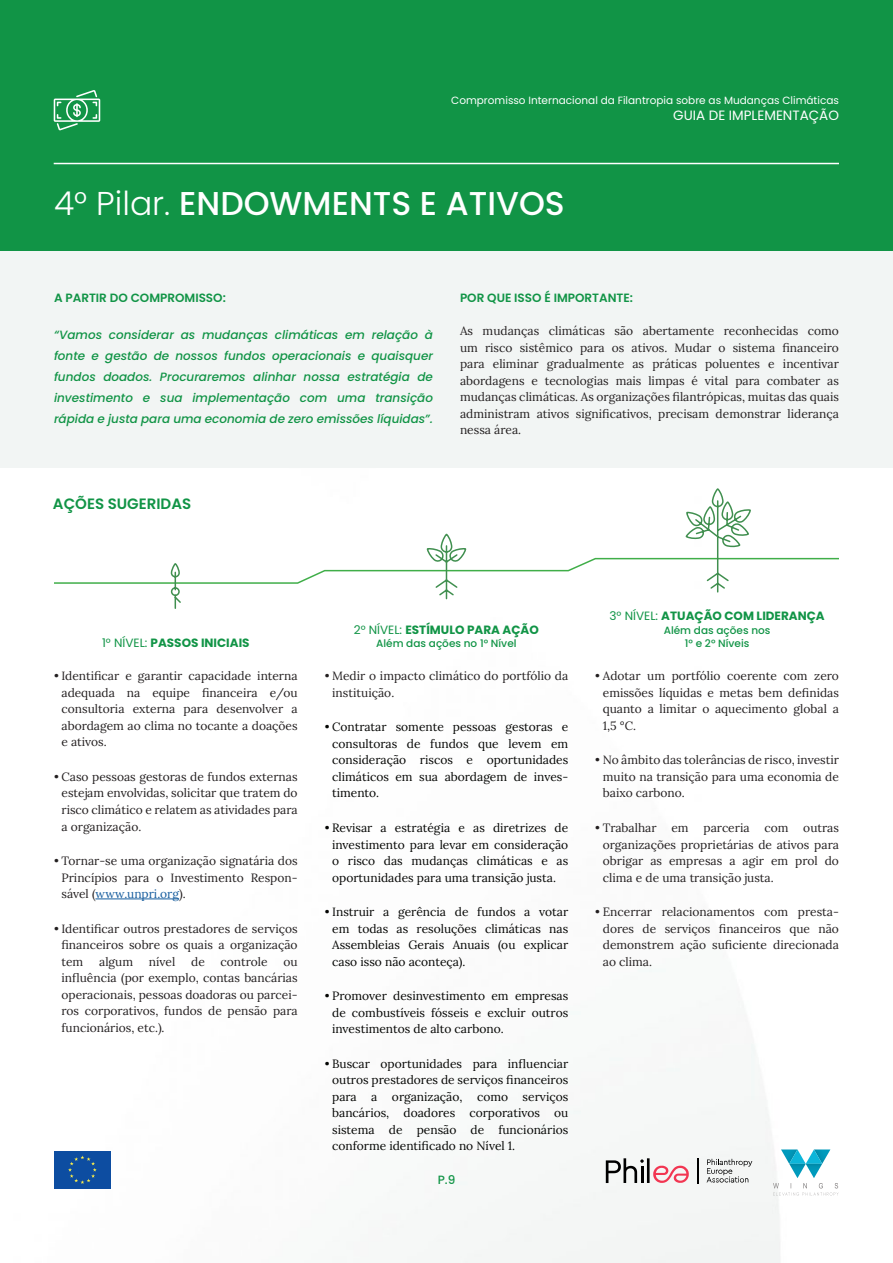
<style>
.page{position:relative;width:893px;height:1263px;background:#fff}
.page>*{position:absolute;margin:0;border:0;box-sizing:border-box;transform-origin:0 0}
.t1{font:500 33px "Poppins";color:#fff}
.t2{font:600 15px "Poppins";color:#119446}
.t3{font:13.5px "Poppins";color:#fff}
.t4{font:12px/16.5px "Lora";color:#231f20;text-align:justify}
.t5{font:12px/16.5px "Lora";color:#040503;text-align:justify}
.t6{font:italic 500 12px/21px "Poppins";color:#119446;text-align:justify}
.t7{font:700 12px "Poppins";color:#119446}
.t8{font:600 12px "Poppins";color:#119446}
.t9{font:500 12px "Poppins";color:#119446}
.t10{font:10.5px "Poppins";color:#fff}
.t11{font:500 10.5px "Poppins";color:#119446}
.s1{font-weight:300}
.s2{font-weight:400}
.s3{color:#175d9e}
</style>
<div class="page">
<img style="left:95px;top:898px;width:744px;height:365px">
<div style="left:0;top:0;width:893px;height:255px;background:#119446"></div>
<div style="left:0;top:251px;width:893px;height:217px;background:#f2f5f4"></div>
<hr style="left:95px;top:898px;width:84px;height:1px;background:#175d9e">
<svg style="left:54px;top:90px;width:46px;height:40px"></svg>
<hr style="left:54px;top:163px;width:785px;height:1px;background:#fff">
<div style="left:53px;top:1150px;width:59px;height:40px;background:#fff"></div>
<div style="left:54px;top:1151px;width:57px;height:38px;background:#0d4da1"></div>
<svg style="left:68px;top:1155px;width:29px;height:29px"></svg>
<svg style="left:707px;top:1159px;width:45px;height:23px"></svg>
<svg style="left:697px;top:1158px;width:1px;height:25px"></svg>
<svg style="left:606px;top:1158px;width:83px;height:25px"></svg>
<img style="left:773px;top:1183px;width:65px;height:5px">
<img style="left:785px;top:1192px;width:53px;height:4px">
<svg style="left:781px;top:1149px;width:49px;height:29px"></svg>
<svg style="left:54px;top:488px;width:785px;height:121px"></svg>
<p class="t10" style="left:451px;top:94px;width:389px">Compromisso Internacional da Filantropia sobre as Mudanças Climáticas</p>
<p class="t3" style="left:673px;top:108px;width:167px">GUIA DE IMPLEMENTAÇÃO</p>
<p class="t1" style="left:54px;top:184px;width:512px"><span class="s1">4° Pilar.</span> ENDOWMENTS E ATIVOS</p>
<p class="t8" style="left:54px;top:291px;width:173px">A PARTIR DO COMPROMISSO:</p>
<p class="t6" style="left:54px;top:325px;width:380px">“Vamos considerar as mudanças climáticas em relação à fonte e gestão de nossos fundos operacionais e quaisquer fundos doados. Procuraremos alinhar nossa estratégia de investimento e sua implementação com uma transição rápida e justa para uma economia de zero emissões líquidas”.</p>
<p class="t2" style="left:53px;top:495px;width:140px">AÇÕES SUGERIDAS</p>
<p class="t8" style="left:460px;top:291px;width:175px">POR QUE ISSO É IMPORTANTE:</p>
<p class="t4" style="left:460px;top:322px;width:380px">As mudanças climáticas são abertamente reconhecidas como um risco sistêmico para os ativos. Mudar o sistema financeiro para eliminar gradualmente as práticas poluentes e incentivar abordagens e tecnologias mais limpas é vital para combater as mudanças climáticas. As organizações filantrópicas, muitas das quais administram ativos significativos, precisam demonstrar liderança nessa área.</p>
<p class="t7" style="left:102px;top:636px;width:149px"><span class="s2">1° NÍVEL:</span> PASSOS INICIAIS</p>
<p class="t4" style="left:62px;top:667px;width:238px;text-indent:-8px">• Identificar e garantir capacidade interna adequada na equipe financeira e/ou consultoria externa para desenvolver a abordagem ao clima no tocante a doações e ativos.</p>
<p class="t4" style="left:62px;top:768px;width:238px;text-indent:-8px">• Caso pessoas gestoras de fundos externas estejam envolvidas, solicitar que tratem do risco climático e relatem as atividades para a organização.</p>
<p class="t4" style="left:62px;top:852px;width:238px;text-indent:-8px">• Tornar-se uma organização signatária dos Princípios para o Investimento Respon&shy;sável (<span class="s3">www.unpri.org</span>).</p>
<p class="t4" style="left:62px;top:919px;width:238px;text-indent:-8px">• Identificar outros prestadores de serviços financeiros sobre os quais a organização tem</p>
<p class="t4" style="left:99px;top:952px;width:35px">algum</p>
<p class="t4" style="left:149px;top:952px;width:28px">nível</p>
<p class="t4" style="left:191px;top:952px;width:15px">de</p>
<p class="t4" style="left:221px;top:952px;width:49px">controle</p>
<p class="t4" style="left:62px;top:952px;width:238px;text-indent:222px">ou influência (por exemplo, contas bancárias operacionais, pessoas doadoras ou parcei&shy;ros corporativos, fundos de pensão para funcionários, etc.).</p>
<p class="t7" style="left:354px;top:622px;width:187px"><span class="s2">2° NÍVEL:</span> ESTÍMULO PARA AÇÃO</p>
<p class="t11" style="left:376px;top:637px;width:142px">Além das ações no 1° Nível</p>
<p class="t4" style="left:332px;top:667px;width:238px;text-indent:-8px">• Medir o impacto climático do portfólio da instituição.</p>
<p class="t5" style="left:332px;top:718px;width:238px;text-indent:-8px">• Contratar somente pessoas gestoras e consultoras de fundos que levem em consideração riscos e oportunidades climáticos em sua abordagem de inves&shy;timento.</p>
<p class="t5" style="left:332px;top:819px;width:238px;text-indent:-8px">• Revisar a estratégia e as diretrizes de investimento para levar em consideração o risco das mudanças climáticas e as oportunidades para uma transição justa.</p>
<p class="t5" style="left:332px;top:903px;width:238px;text-indent:-8px">• Instruir a gerência de fundos a votar em todas as resoluções climáticas nas Assembleias Gerais Anuais (ou explicar caso isso não aconteça).</p>
<p class="t5" style="left:332px;top:987px;width:238px;text-indent:-8px">• Promover desinvestimento em empresas de combustíveis fósseis e excluir outros investimentos de alto carbono.</p>
<p class="t5" style="left:332px;top:1054px;width:238px;text-indent:-8px">• Buscar oportunidades para influenciar outros prestadores de serviços financeiros para a organização, como serviços bancários, doadores corporativos ou sistema de pensão de funcionários conforme identificado no Nível 1.</p>
<p class="t9" style="left:438px;top:1172px;width:19px">P.9</p>
<p class="t7" style="left:609px;top:609px;width:217px"><span class="s2">3° NÍVEL:</span> ATUAÇÃO COM LIDERANÇA</p>
<p class="t11" style="left:664px;top:624px;width:108px">Além das ações nos</p>
<p class="t11" style="left:685px;top:637px;width:66px">1° e 2° Níveis</p>
<p class="t4" style="left:603px;top:667px;width:238px;text-indent:-8px">• Adotar um portfólio coerente com zero emissões líquidas e metas bem definidas quanto a limitar o aquecimento global a 1,5 °C.</p>
<p class="t4" style="left:603px;top:751px;width:238px;text-indent:-8px">• No âmbito das tolerâncias de risco, investir muito na transição para uma economia de baixo carbono.</p>
<p class="t4" style="left:603px;top:819px;width:238px;text-indent:-8px">• Trabalhar em parceria com outras organizações proprietárias de ativos para obrigar as empresas a agir em prol do clima e de uma transição justa.</p>
<p class="t4" style="left:603px;top:903px;width:238px;text-indent:-8px">• Encerrar relacionamentos com presta&shy;dores de serviços financeiros que não demonstrem ação suficiente direcionada ao clima.</p>
</div>
